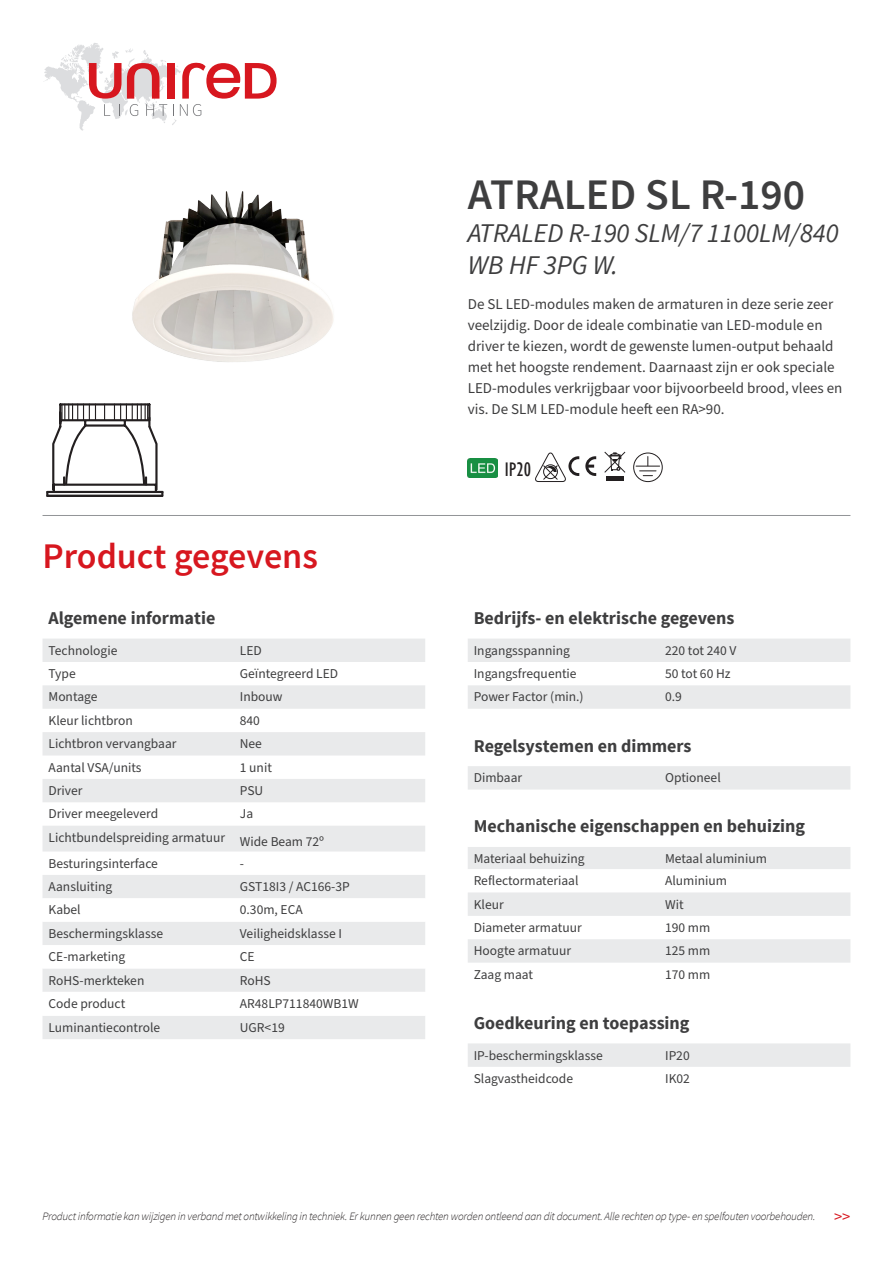
<style>
.page{position:relative;width:893px;height:1263px;background:#fff}
.page>*{position:absolute;margin:0;border:0;box-sizing:border-box;transform-origin:0 0}
.t1{font:600 43.5px "Source Sans Pro";color:#3e3e3f}
.t2{font:600 36px "Source Sans Pro";color:#d7171f}
.t3{font:italic 27px/32.4px "Source Sans Pro";color:#3e3e3f}
.t4{font:condensed 20.1px "Gill Sans";color:#231f20}
.t5{font:700 18px "Source Sans Pro";color:#3e3e3f}
.t6{font:16.5px "Source Sans Pro";color:#d7171f}
.t7{font:15px/21px "Source Sans Pro";color:#3e3e3f}
.t8{font:13.5px "Source Sans Pro";color:#3e3e3f}
.t9{font:italic 300 11.25px "Source Sans Pro";letter-spacing:-.02em;color:#231f20}
</style>
<div class="page">
<svg style="left:44px;top:43px;width:233px;height:88px"></svg>
<img style="left:132px;top:191px;width:202px;height:171px">
<hr style="left:43px;top:515px;width:807px;height:1px;background:#939598">
<svg style="left:43px;top:639px;width:382px;height:117px;fill:#e9eaeb"></svg>
<svg style="left:43px;top:779px;width:382px;height:260px;fill:#e9eaeb"></svg>
<svg style="left:43px;top:898px;width:382px;height:118px"></svg>
<svg style="left:468px;top:639px;width:382px;height:428px"></svg>
<img style="left:468px;top:459px;width:29px;height:19px">
<svg style="left:535px;top:452px;width:44px;height:30px"></svg>
<svg style="left:585px;top:456px;width:11px;height:20px"></svg>
<div style="left:633px;top:453px;width:30px;height:29px;border:1px solid #231f20;border-radius:50%"></div>
<svg style="left:636px;top:456px;width:24px;height:20px"></svg>
<hr style="left:606px;top:477px;width:17px;height:4px;background:#231f20">
<svg style="left:604px;top:451px;width:22px;height:22px"></svg>
<svg style="left:46px;top:403px;width:118px;height:94px"></svg>
<p class="t1" style="left:468px;top:167px;width:339px">ATRALED SL R-190</p>
<p class="t3" style="left:468px;top:216px;width:372px">ATRALED R-190 SLM/7 1100LM/840<br>WB HF 3PG W.</p>
<p class="t7" style="left:468px;top:294px;width:376px">De SL LED-modules maken de armaturen in deze serie zeer veelzijdig. Door de ideale combinatie van LED-module en driver te kiezen, wordt de gewenste lumen-output behaald met het hoogste rendement. Daarnaast zijn er ook speciale LED-modules verkrijgbaar voor bijvoorbeeld brood, vlees en vis. De SLM LED-module heeft een RA&gt;90.</p>
<p class="t2" style="left:43px;top:533px;width:277px">Product gegevens</p>
<p class="t5" style="left:49px;top:606px;width:168px">Algemene informatie</p>
<p class="t8" style="left:49px;top:641px;width:70px">Technologie</p>
<p class="t8" style="left:240px;top:641px;width:23px">LED</p>
<p class="t8" style="left:49px;top:665px;width:29px">Type</p>
<p class="t8" style="left:240px;top:665px;width:100px">GeÏntegreerd LED</p>
<p class="t8" style="left:49px;top:688px;width:50px">Montage</p>
<p class="t8" style="left:240px;top:688px;width:44px">Inbouw</p>
<p class="t8" style="left:49px;top:711px;width:86px">Kleur lichtbron</p>
<p class="t8" style="left:240px;top:711px;width:22px">840</p>
<p class="t8" style="left:49px;top:735px;width:130px">Lichtbron vervangbaar</p>
<p class="t8" style="left:240px;top:735px;width:24px">Nee</p>
<p class="t8" style="left:49px;top:758px;width:95px">Aantal VSA/units</p>
<p class="t8" style="left:240px;top:758px;width:34px">1 unit</p>
<p class="t8" style="left:49px;top:781px;width:36px">Driver</p>
<p class="t8" style="left:240px;top:781px;width:25px">PSU</p>
<p class="t8" style="left:49px;top:805px;width:111px">Driver meegeleverd</p>
<p class="t8" style="left:240px;top:805px;width:15px">Ja</p>
<p class="t8" style="left:49px;top:828px;width:178px">Lichtbundelspreiding armatuur</p>
<p class="t8" style="left:240px;top:832px;width:86px">Wide Beam 72º</p>
<p class="t8" style="left:49px;top:854px;width:111px">Besturingsinterface</p>
<p class="t8" style="left:240px;top:854px;width:6px">-</p>
<p class="t8" style="left:49px;top:877px;width:65px">Aansluiting</p>
<p class="t8" style="left:240px;top:877px;width:111px">GST18I3 / AC166-3P</p>
<p class="t8" style="left:49px;top:901px;width:34px">Kabel</p>
<p class="t8" style="left:240px;top:901px;width:64px">0.30m, ECA</p>
<p class="t8" style="left:49px;top:924px;width:116px">Beschermingsklasse</p>
<p class="t8" style="left:240px;top:924px;width:104px">Veiligheidsklasse I</p>
<p class="t8" style="left:49px;top:948px;width:78px">CE-marketing</p>
<p class="t8" style="left:240px;top:948px;width:16px">CE</p>
<p class="t8" style="left:49px;top:971px;width:97px">RoHS-merkteken</p>
<p class="t8" style="left:240px;top:971px;width:32px">RoHS</p>
<p class="t8" style="left:49px;top:994px;width:78px">Code product</p>
<p class="t8" style="left:240px;top:994px;width:120px">AR48LP711840WB1W</p>
<p class="t8" style="left:49px;top:1018px;width:113px">Luminantiecontrole</p>
<p class="t8" style="left:240px;top:1018px;width:46px">UGR&lt;19</p>
<p class="t4" style="left:505px;top:458px;width:28px">IP20</p>
<p class="t5" style="left:474px;top:606px;width:262px">Bedrijfs- en elektrische gegevens</p>
<p class="t8" style="left:474px;top:641px;width:98px">Ingangsspanning</p>
<p class="t8" style="left:665px;top:641px;width:73px">220 tot 240 V</p>
<p class="t8" style="left:474px;top:665px;width:104px">Ingangsfrequentie</p>
<p class="t8" style="left:665px;top:665px;width:67px">50 tot 60 Hz</p>
<p class="t8" style="left:474px;top:688px;width:111px">Power Factor (min.)</p>
<p class="t8" style="left:665px;top:688px;width:18px">0.9</p>
<p class="t5" style="left:474px;top:734px;width:219px">Regelsystemen en dimmers</p>
<p class="t8" style="left:474px;top:769px;width:50px">Dimbaar</p>
<p class="t8" style="left:665px;top:769px;width:57px">Optioneel</p>
<p class="t5" style="left:474px;top:815px;width:333px">Mechanische eigenschappen en behuizing</p>
<p class="t8" style="left:474px;top:849px;width:112px">Materiaal behuizing</p>
<p class="t8" style="left:665px;top:849px;width:103px">Metaal aluminium</p>
<p class="t8" style="left:474px;top:872px;width:106px">Reflectormateriaal</p>
<p class="t8" style="left:665px;top:872px;width:63px">Aluminium</p>
<p class="t8" style="left:474px;top:895px;width:31px">Kleur</p>
<p class="t8" style="left:665px;top:895px;width:20px">Wit</p>
<p class="t8" style="left:474px;top:918px;width:109px">Diameter armatuur</p>
<p class="t8" style="left:665px;top:918px;width:47px">190 mm</p>
<p class="t8" style="left:474px;top:942px;width:99px">Hoogte armatuur</p>
<p class="t8" style="left:665px;top:942px;width:47px">125 mm</p>
<p class="t8" style="left:474px;top:965px;width:61px">Zaag maat</p>
<p class="t8" style="left:665px;top:965px;width:47px">170 mm</p>
<p class="t5" style="left:474px;top:1011px;width:217px">Goedkeuring en toepassing</p>
<p class="t8" style="left:474px;top:1046px;width:131px">IP-beschermingsklasse</p>
<p class="t8" style="left:665px;top:1046px;width:26px">IP20</p>
<p class="t8" style="left:474px;top:1069px;width:101px">Slagvastheidcode</p>
<p class="t8" style="left:665px;top:1069px;width:26px">IK02</p>
<p class="t9" style="left:43px;top:1209px;width:774px">Product informatie kan wijzigen in verband met ontwikkeling in techniek. Er kunnen geen rechten worden ontleend aan dit document. Alle rechten op type- en spelfouten voorbehouden.</p>
<p class="t6" style="left:834px;top:1205px;width:18px">&gt;&gt;</p>
</div>
